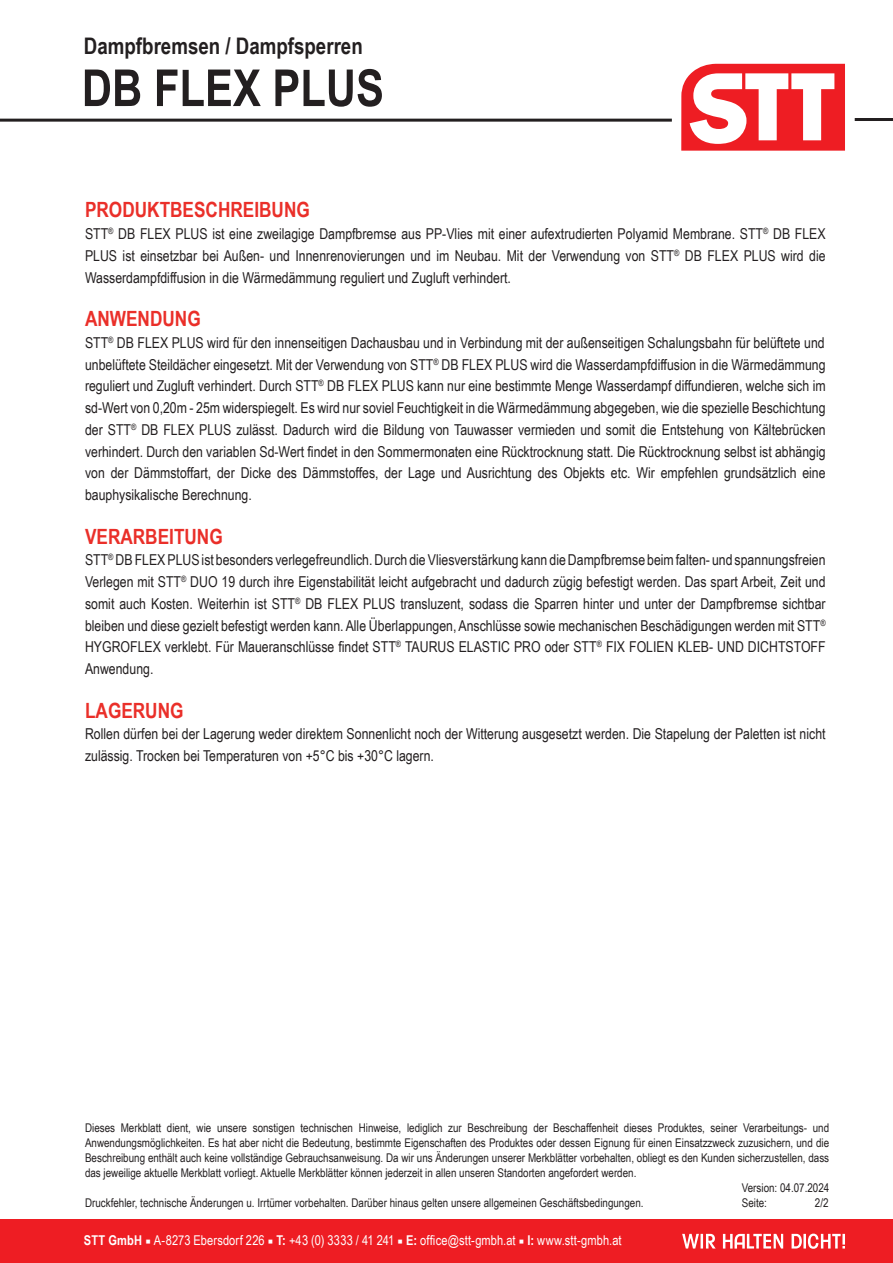
<style>
.page{position:relative;width:893px;height:1263px;background:#fff}
.page>*{position:absolute;margin:0;border:0;box-sizing:border-box;transform-origin:0 0}
.t1{font:700 51px "Arial Narrow";color:#231f20}
.t2{font:700 22.8px "Arial Narrow";color:#231f20}
.t3{font:700 21px "Arial Narrow";color:#ea2f29}
.t4{font:15px/21.8px "Arial Narrow";color:#231f20;text-align:justify}
.t5{font:13.5px "Arial Narrow";letter-spacing:.005em;color:#fff}
.t6{font:12px/15px "Arial Narrow";color:#231f20;text-align:justify}
.s1{font-weight:700}
.s2{font-family:"Minion Pro"}
</style>
<div class="page">
<hr style="left:0;top:119px;width:672px;height:3px;background:#231f20">
<hr style="left:855px;top:118px;width:38px;height:3px;background:#231f20">
<svg style="left:681px;top:64px;width:164px;height:87px"></svg>
<div style="left:0;top:1219px;width:893px;height:44px;background:#ee1d23"></div>
<svg style="left:682px;top:1233px;width:163px;height:16px"></svg>
<h2 class="t2" style="left:84px;top:29px;width:280px">Dampfbremsen / Dampfsperren</h2>
<h1 class="t1" style="left:82px;top:49px;width:304px">DB FLEX PLUS</h1>
<h3 class="t3" style="left:85px;top:194px;width:226px">PRODUKTBESCHREIBUNG</h3>
<p class="t4" style="left:85px;top:222px;width:742px">STT<sup>®</sup> DB FLEX PLUS ist eine zweilagige Dampfbremse aus PP-Vlies mit einer aufextrudierten Polyamid Membrane. STT<sup>®</sup> DB FLEX PLUS ist einsetzbar bei Außen- und Innenrenovierungen und im Neubau. Mit der Verwendung von STT<sup>®</sup> DB FLEX PLUS wird die Wasserdampfdiffusion in die Wärmedämmung reguliert und Zugluft verhindert.</p>
<h3 class="t3" style="left:85px;top:303px;width:117px">ANWENDUNG</h3>
<p class="t4" style="left:85px;top:331px;width:742px">STT<sup>®</sup> DB FLEX PLUS wird für den innenseitigen Dachausbau und in Verbindung mit der außenseitigen Schalungsbahn für belüftete und unbelüftete Steildächer eingesetzt. Mit der Verwendung von STT<sup>®</sup> DB FLEX PLUS wird die Wasserdampfdiffusion in die Wärmedämmung reguliert und Zugluft verhindert. Durch STT<sup>®</sup> DB FLEX PLUS kann nur eine bestimmte Menge Wasserdampf diffundieren, welche sich im sd-Wert von 0,20m - 25m widerspiegelt. Es wird nur soviel Feuchtigkeit in die Wärmedämmung abgegeben, wie die spezielle Beschichtung der STT<sup>®</sup> DB FLEX PLUS zulässt. Dadurch wird die Bildung von Tauwasser vermieden und somit die Entstehung von Kältebrücken verhindert. Durch den variablen Sd-Wert findet in den Sommermonaten eine Rücktrocknung statt. Die Rücktrocknung selbst ist abhängig von der Dämmstoffart, der Dicke des Dämmstoffes, der Lage und Ausrichtung des Objekts etc. Wir empfehlen grundsätzlich eine bauphysikalische Berechnung.</p>
<h3 class="t3" style="left:85px;top:520px;width:139px">VERARBEITUNG</h3>
<p class="t4" style="left:85px;top:549px;width:742px">STT<sup>®</sup> DB FLEX PLUS ist besonders verlegefreundlich. Durch die Vliesverstärkung kann die Dampfbremse beim falten- und spannungsfreien Verlegen mit STT<sup>®</sup> DUO 19 durch ihre Eigenstabilität leicht aufgebracht und dadurch zügig befestigt werden. Das spart Arbeit, Zeit und somit auch Kosten. Weiterhin ist STT<sup>®</sup> DB FLEX PLUS transluzent, sodass die Sparren hinter und unter der Dampfbremse sichtbar bleiben und diese gezielt befestigt werden kann. Alle Überlappungen, Anschlüsse sowie mechanischen Beschädigungen werden mit STT<sup>® </sup>HYGROFLEX verklebt. Für Maueranschlüsse findet STT<sup>®</sup> TAURUS ELASTIC PRO oder STT<sup>®</sup> FIX FOLIEN KLEB- UND DICHTSTOFF Anwendung.</p>
<h3 class="t3" style="left:85px;top:694px;width:100px">LAGERUNG</h3>
<p class="t4" style="left:85px;top:723px;width:742px">Rollen dürfen bei der Lagerung weder direktem Sonnenlicht noch der Witterung ausgesetzt werden. Die Stapelung der Paletten ist nicht zulässig. Trocken bei Temperaturen von +5°C bis +30°C lagern.</p>
<p class="t6" style="left:85px;top:1120px;width:746px">Dieses Merkblatt dient, wie unsere sonstigen technischen Hinweise, lediglich zur Beschreibung der Beschaffenheit dieses Produktes, seiner Verarbeitungs- und Anwendungsmöglichkeiten. Es hat aber nicht die Bedeutung, bestimmte Eigenschaften des Produktes oder dessen Eignung für einen Einsatzzweck zuzusichern, und die Beschreibung enthält auch keine vollständige Gebrauchsanweisung. Da wir uns Änderungen unserer Merkblätter vorbehalten, obliegt es den Kunden sicherzustellen, dass das jeweilige aktuelle Merkblatt vorliegt. Aktuelle Merkblätter können jederzeit in allen unseren Standorten angefordert werden.</p>
<p class="t6" style="left:85px;top:1195px;width:560px">Druckfehler, technische Änderungen u. Irrtümer vorbehalten. Darüber hinaus gelten unsere allgemeinen Geschäftsbedingungen.</p>
<p class="t6" style="left:742px;top:1180px;width:89px">Version: 04.07.2024<br>Seite:</p>
<p class="t6" style="left:815px;top:1195px;width:15px">2/2</p>
<p class="t5" style="left:84px;top:1230px;width:539px"><span class="s1">STT GmbH</span> <span class="s2">■</span> A-8273 Ebersdorf 226 <span class="s2">■</span> <span class="s1">T:</span> +43 (0) 3333 / 41 241 <span class="s2">■</span> <span class="s1">E:</span> office@stt-gmbh.at <span class="s2">■</span> <span class="s1">I:</span> www.stt-gmbh.at</p>
</div>
